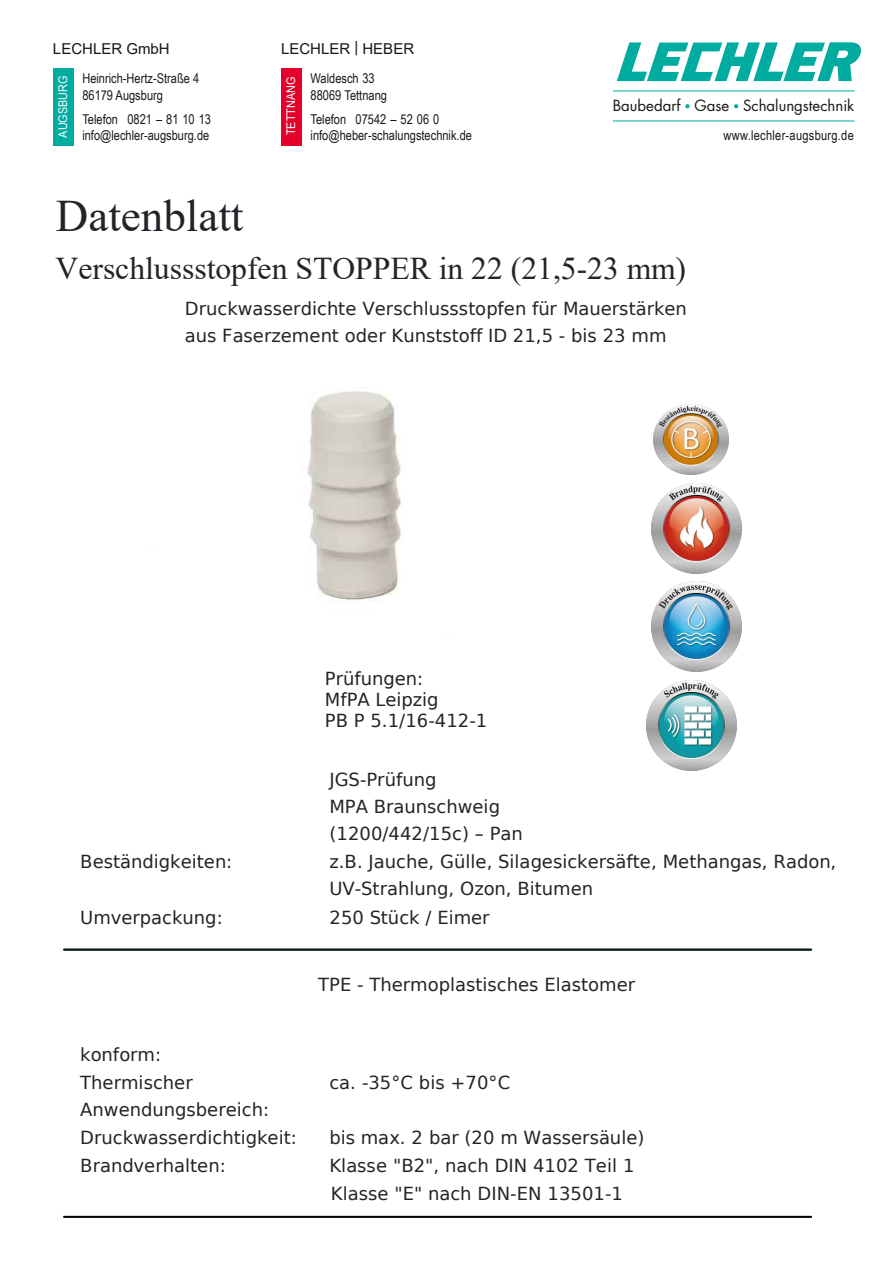
<style>
.page{position:relative;width:893px;height:1264px;background:#fff}
.page>*{position:absolute;margin:0;border:0;box-sizing:border-box;transform-origin:0 0}
.t1{font:45px "Times New Roman";color:#212529}
.t2{font:31.65px "Times New Roman";color:#212529}
.t3{font:18px/27px "DejaVu Sans";color:#212529}
.t4{font:15px "Futura";color:#181715}
.t5{font:15px "Arial";color:#181715}
.t6{font:13.5px/16.5px "Arial Narrow";color:#1a1a18}
.t7{font:13.5px "Arial Narrow";letter-spacing:.02em;color:#1a1a18}
.t8{font:12px "Arial Narrow";color:#fff;scale:1.1 1}
</style>
<div class="page">
<img style="left:307px;top:391px;width:94px;height:211px">
<img style="left:653px;top:404px;width:75px;height:70px">
<img style="left:651px;top:483px;width:90px;height:90px">
<img style="left:651px;top:581px;width:90px;height:90px">
<img style="left:647px;top:680px;width:90px;height:90px">
<div style="left:64px;top:948px;width:747px;height:2px;background:#029864;border:1px solid #000"></div>
<div style="left:64px;top:1215px;width:747px;height:2px;background:#029864;border:1px solid #000"></div>
<div style="left:281px;top:68px;width:20px;height:77px;background:#e4002b"></div>
<div style="left:53px;top:68px;width:20px;height:77px;background:#01aca0"></div>
<svg style="left:617px;top:42px;width:244px;height:39px"></svg>
<hr style="left:613px;top:120px;width:241px;height:1px;background:#01aca0">
<hr style="left:613px;top:90px;width:241px;height:1px;background:#01aca0">
<svg style="left:685px;top:104px;width:4px;height:4px"></svg>
<svg style="left:734px;top:104px;width:4px;height:4px"></svg>
<p class="t5" style="left:53px;top:43px;width:118px">LECHLER GmbH</p>
<p class="t5" style="left:281px;top:43px;width:135px">LECHLER | HEBER</p>
<p class="t6" style="left:82px;top:71px;width:118px">Heinrich-Hertz-Straße 4<br>86179 Augsburg</p>
<p class="t6" style="left:82px;top:112px;width:130px">Telefon 0821 – 81 10 13 info@lechler-augsburg.de</p>
<p class="t6" style="left:311px;top:71px;width:78px">Waldesch 33<br>88069 Tettnang</p>
<p class="t6" style="left:311px;top:112px;width:163px">Telefon 07542 – 52 06 0 info@heber-schalungstechnik.de</p>
<p class="t8" style="left:58px;top:138px;width:58px;rotate:-90deg">AUGSBURG</p>
<p class="t8" style="left:286px;top:135px;width:55px;rotate:-90deg">TETTNANG</p>
<p class="t4" style="left:613px;top:95px;width:243px">Baubedarf Gase Schalungstechnik</p>
<p class="t7" style="left:723px;top:130px;width:132px">www.lechler-augsburg.de</p>
<h1 class="t1" style="left:56px;top:200px;width:189px">Datenblatt</h1>
<h2 class="t2" style="left:56px;top:257px;width:632px">Verschlussstopfen STOPPER in 22 (21,5-23 mm)</h2>
<p class="t3" style="left:185px;top:296px;width:503px">Druckwasserdichte Verschlussstopfen für Mauerstärken aus Faserzement oder Kunststoff ID 21,5 - bis 23 mm</p>
<p class="t3" style="left:325px;top:669px;width:164px;line-height:21.1px">Prüfungen:<br>MfPA Leipzig<br>PB P 5.1/16-412-1</p>
<p class="t3" style="left:329px;top:768px;width:195px">JGS-Prüfung<br>MPA Braunschweig (1200/442/15c) – Pan</p>
<p class="t3" style="left:80px;top:850px;width:154px">Beständigkeiten:</p>
<p class="t3" style="left:329px;top:850px;width:508px">z.B. Jauche, Gülle, Silagesickersäfte, Methangas, Radon,<br>UV-Strahlung, Ozon, Bitumen</p>
<p class="t3" style="left:80px;top:905px;width:144px">Umverpackung:</p>
<p class="t3" style="left:329px;top:905px;width:162px">250 Stück / Eimer</p>
<p class="t3" style="left:80px;top:1042px;width:190px;line-height:27.5px">konform:<br>Thermischer<br>Anwendungsbereich:</p>
<p class="t3" style="left:318px;top:972px;width:318px">TPE - Thermoplastisches Elastomer</p>
<p class="t3" style="left:329px;top:1070px;width:182px">ca. -35°C bis +70°C</p>
<p class="t3" style="left:80px;top:1125px;width:218px">Druckwasserdichtigkeit:</p>
<p class="t3" style="left:329px;top:1125px;width:316px">bis max. 2 bar (20 m Wassersäule)</p>
<p class="t3" style="left:80px;top:1153px;width:147px">Brandverhalten:</p>
<p class="t3" style="left:329px;top:1153px;width:306px">Klasse "B2", nach DIN 4102 Teil 1</p>
<p class="t3" style="left:331px;top:1181px;width:294px">Klasse "E" nach DIN-EN 13501-1</p>
</div>
